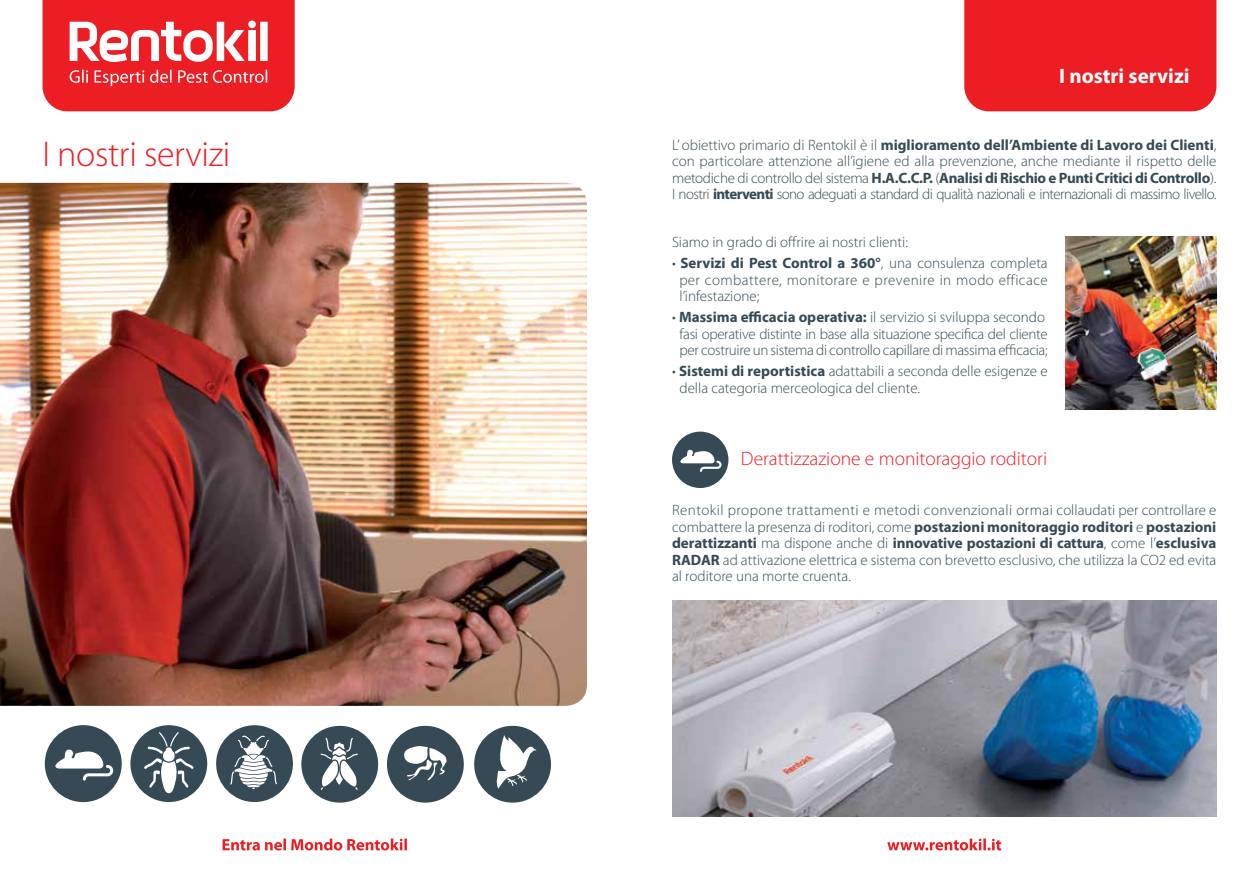
<style>
.page{position:relative;width:1259px;height:893px;background:#fff}
.page>*{position:absolute;margin:0;border:0;box-sizing:border-box;transform-origin:0 0}
.t1{font:300 36px "Myriad Pro";letter-spacing:-.01em;color:#ed1d24}
.t2{font:700 21px "Myriad Pro";color:#fff}
.t3{font:300 19.5px "Myriad Pro";color:#ed1d24}
.t4{font:300 15px/16.5px "Myriad Pro";color:#354a55;text-align:justify}
.t5{font:300 15px/16.5px "Myriad Pro";letter-spacing:-.02em;color:#354a55;text-align:center}
.s1{font-weight:700}
</style>
<div class="page">
<svg style="left:43px;top:0;width:252px;height:111px;background:#f04349"></svg>
<img style="left:0;top:183px;width:587px;height:523px">
<svg style="left:222px;top:838px;width:185px;height:12px"></svg>
<div style="left:129px;top:724px;width:79px;height:79px;background:#354a55;border-radius:50%"></div>
<div style="left:128px;top:723px;width:81px;height:81px;border:2px solid #fff;border-radius:50%"></div>
<svg style="left:144px;top:732px;width:50px;height:61px"></svg>
<div style="left:44px;top:724px;width:79px;height:79px;background:#354a55;border-radius:50%"></div>
<div style="left:43px;top:723px;width:81px;height:81px;border:2px solid #fff;border-radius:50%"></div>
<svg style="left:55px;top:749px;width:58px;height:32px"></svg>
<div style="left:215px;top:724px;width:79px;height:79px;background:#354a55;border-radius:50%"></div>
<div style="left:214px;top:723px;width:81px;height:81px;border:2px solid #fff;border-radius:50%"></div>
<svg style="left:230px;top:735px;width:47px;height:54px"></svg>
<div style="left:386px;top:725px;width:79px;height:79px;background:#354a55;border-radius:50%"></div>
<div style="left:385px;top:724px;width:81px;height:81px;border:2px solid #fff;border-radius:50%"></div>
<svg style="left:404px;top:746px;width:43px;height:35px"></svg>
<div style="left:300px;top:725px;width:79px;height:79px;background:#354a55;border-radius:50%"></div>
<div style="left:299px;top:724px;width:81px;height:81px;border:2px solid #fff;border-radius:50%"></div>
<svg style="left:320px;top:737px;width:38px;height:53px"></svg>
<div style="left:473px;top:725px;width:79px;height:79px;background:#354a55;border-radius:50%"></div>
<div style="left:472px;top:724px;width:81px;height:81px;border:2px solid #fff;border-radius:50%"></div>
<svg style="left:496px;top:735px;width:41px;height:54px"></svg>
<div style="left:964px;top:0;width:252px;height:111px;background:#ed1d24"></div>
<svg style="left:887px;top:838px;width:114px;height:12px"></svg>
<div style="left:672px;top:432px;width:56px;height:56px;background:#354a55;border-radius:50%"></div>
<svg style="left:680px;top:450px;width:41px;height:22px"></svg>
<img style="left:672px;top:600px;width:544px;height:216px">
<img style="left:1065px;top:236px;width:151px;height:174px">
<h1 class="t1" style="left:43px;top:132px;width:189px">I nostri servizi</h1>
<h2 class="t2" style="left:1059px;top:62px;width:132px">I nostri servizi</h2>
<p class="t4" style="left:672px;top:136px;width:546px">L’ obiettivo primario di Rentokil è il <span class="s1">miglioramento dell’Ambiente di Lavoro dei Clienti</span>, con particolare attenzione all’igiene ed alla prevenzione, anche mediante il rispetto delle metodiche di controllo del sistema <span class="s1">H.A.C.C.P.</span> (<span class="s1">Analisi di Rischio e Punti Critici di Controllo</span>).<br>I nostri <span class="s1">interventi</span> sono adeguati a standard di qualità nazionali e internazionali di massimo livello.</p>
<p class="t4" style="left:672px;top:234px;width:237px">Siamo in grado di offrire ai nostri clienti:</p>
<p class="t4" style="left:679px;top:255px;width:370px;text-indent:-8px">• <span class="s1">Servizi di Pest Control a 360°</span>, una consulenza completa per combattere, monitorare e prevenire in modo efficace l’infestazione;</p>
<p class="t5" style="left:672px;top:309px;width:377px">• <span class="s1">Massima efficacia operativa:</span> il servizio si sviluppa secondo fasi operative distinte in base alla situazione specifica del cliente per costruire un sistema di controllo capillare di massima efficacia;</p>
<p class="t4" style="left:679px;top:363px;width:370px;text-indent:-8px">• <span class="s1">Sistemi di reportistica</span> adattabili a seconda delle esigenze e della categoria merceologica del cliente.</p>
<h3 class="t3" style="left:741px;top:447px;width:308px">Derattizzazione e monitoraggio roditori</h3>
<p class="t4" style="left:672px;top:502px;width:546px">Rentokil propone trattamenti e metodi convenzionali ormai collaudati per controllare e combattere la presenza di roditori, come <span class="s1">postazioni monitoraggio roditori</span> e <span class="s1">postazioni derattizzanti</span> ma dispone anche di <span class="s1">innovative postazioni di cattura</span>, come l’<span class="s1">esclusiva RADAR</span> ad attivazione elettrica e sistema con brevetto esclusivo, che utilizza la CO2 ed evita al roditore una morte cruenta.</p>
</div>
